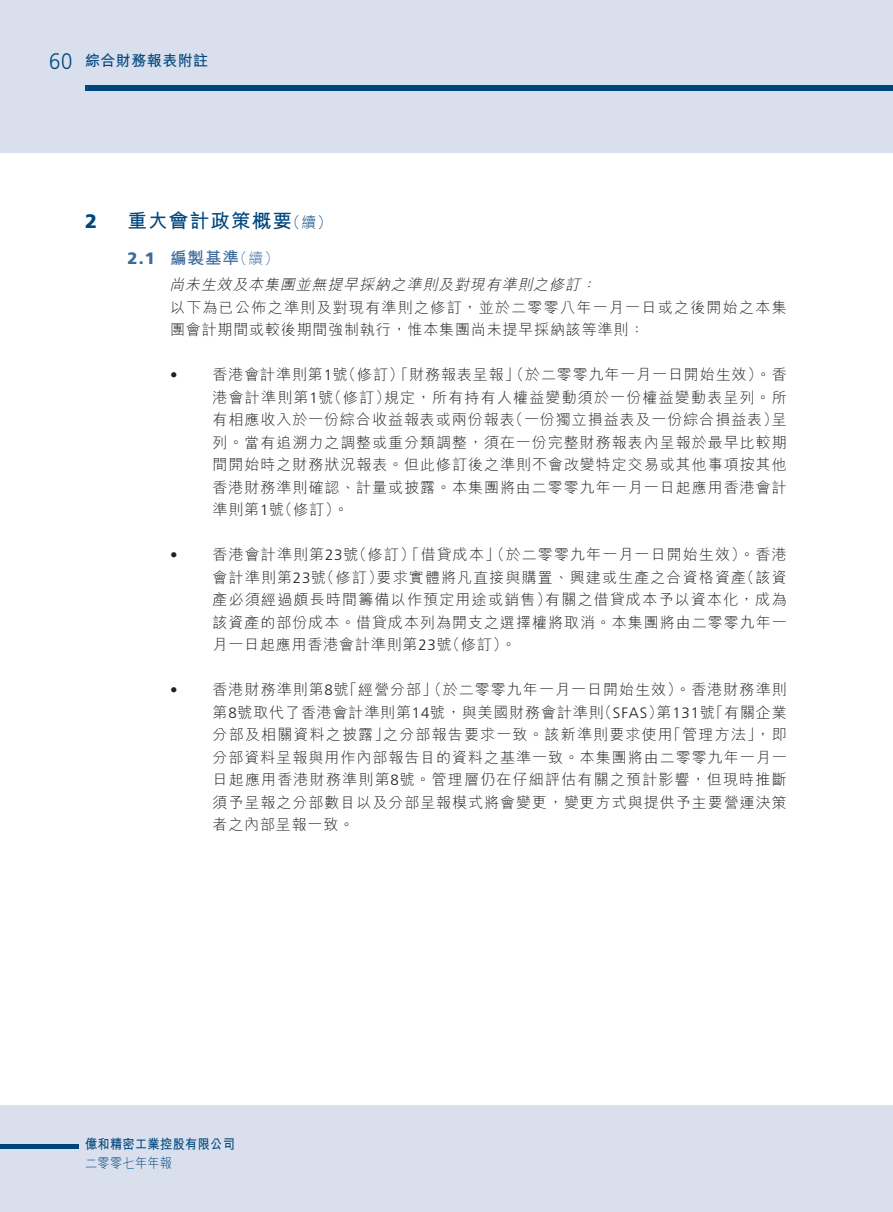
<style>
.page{position:relative;width:893px;height:1212px;background:#fff}
.page>*{position:absolute;margin:0;border:0;box-sizing:border-box;transform-origin:0 0}
.t1{font:700 19.5px "M Hei HK";letter-spacing:.06em;color:#00467e}
.t2{font:900 19.5px "Frutiger LT Std";color:#00467e}
.t3{font:700 16.5px "M Hei HK";color:#3c6a9d}
.t4{font:300 15px/22.5px "M Hei HK";letter-spacing:.065em;color:#231f20;text-align:justify}
.t5{font:300 15px/22.5px "M Hei HK";letter-spacing:.085em;color:#231f20}
.t6{font:700 15px "M Hei HK";letter-spacing:.03em;color:#00467e}
.t7{font:700 13.5px/18.8px "M Hei HK";letter-spacing:.03em;color:#00467e;scale:.9 1}
.s1{font-family:"Frutiger LT Std";font-weight:300;font-size:22.5px}
.s2{font-weight:300;font-size:15px}
.s3{font-family:"Frutiger LT Std";font-weight:900}
.s4{font-style:italic}
.s5{font-family:"Frutiger LT Std"}
.s6{font-weight:300}
</style>
<div class="page">
<div style="left:0;top:0;width:893px;height:153px;background:#d9dfec"></div>
<div style="left:0;top:1106px;width:893px;height:106px;background:#d9dfec"></div>
<hr style="left:0;top:1144px;width:79px;height:4px;background:#00467e">
<div style="left:85px;top:85px;width:808px;height:6px;background:#00467e"></div>
<p class="t6" style="left:49px;top:50px;width:161px"><span class="s1">60</span> 綜合財務報表附註</p>
<p class="t2" style="left:85px;top:210px;width:13px">2</p>
<p class="t1" style="left:128px;top:207px;width:206px">重大會計政策概要<span class="s2">（續）</span></p>
<p class="t3" style="left:128px;top:245px;width:153px"><span class="s3">2.1</span> 編製基準<span class="s2">（續）</span></p>
<p class="t5" style="left:169px;top:273px;width:619px"><span class="s4">尚未生效及本集團並無提早採納之準則及對現有準則之修訂：<br></span>以下為已公佈之準則及對現有準則之修訂，並於二零零八年一月一日或之後開始之本集團會計期間或較後期間強制執行，惟本集團尚未提早採納該等準則：</p>
<p class="t4" style="left:213px;top:363px;width:576px;text-indent:-43px"><span class="s5">•</span> 香港會計準則第<span class="s5">1</span>號（修訂）「財務報表呈報」（於二零零九年一月一日開始生效）。香港會計準則第<span class="s5">1</span>號（修訂）規定，所有持有人權益變動須於一份權益變動表呈列。所有相應收入於一份綜合收益報表或兩份報表（一份獨立損益表及一份綜合損益表）呈列。當有追溯力之調整或重分類調整，須在一份完整財務報表內呈報於最早比較期間開始時之財務狀況報表。但此修訂後之準則不會改變特定交易或其他事項按其他香港財務準則確認、計量或披露。本集團將由二零零九年一月一日起應用香港會計準則第<span class="s5">1</span>號（修訂）。</p>
<p class="t4" style="left:213px;top:543px;width:576px;text-indent:-43px"><span class="s5">•</span> 香港會計準則第<span class="s5">23</span>號（修訂）「借貸成本」（於二零零九年一月一日開始生效）。香港會計準則第<span class="s5">23</span>號（修訂）要求實體將凡直接與購置、興建或生產之合資格資產（該資產必須經過頗長時間籌備以作預定用途或銷售）有關之借貸成本予以資本化，成為該資產的部份成本。借貸成本列為開支之選擇權將取消。本集團將由二零零九年一月一日起應用香港會計準則第<span class="s5">23</span>號（修訂）。</p>
<p class="t4" style="left:213px;top:678px;width:576px;text-indent:-43px"><span class="s5">•</span> 香港財務準則第<span class="s5">8</span>號「經營分部」（於二零零九年一月一日開始生效）。香港財務準則第<span class="s5">8</span>號取代了香港會計準則第<span class="s5">14</span>號，與美國財務會計準則（<span class="s5">SFAS</span>）第<span class="s5">131</span>號「有關企業分部及相關資料之披露」之分部報告要求一致。該新準則要求使用「管理方法」，即分部資料呈報與用作內部報告目的資料之基準一致。本集團將由二零零九年一月一日起應用香港財務準則第<span class="s5">8</span>號。管理層仍在仔細評估有關之預計影響，但現時推斷須予呈報之分部數目以及分部呈報模式將會變更，變更方式與提供予主要營運決策者之內部呈報一致。</p>
<p class="t7" style="left:85px;top:1134px;width:168px">億和精密工業控股有限公司<span class="s6">二零零七年年報</span></p>
</div>
